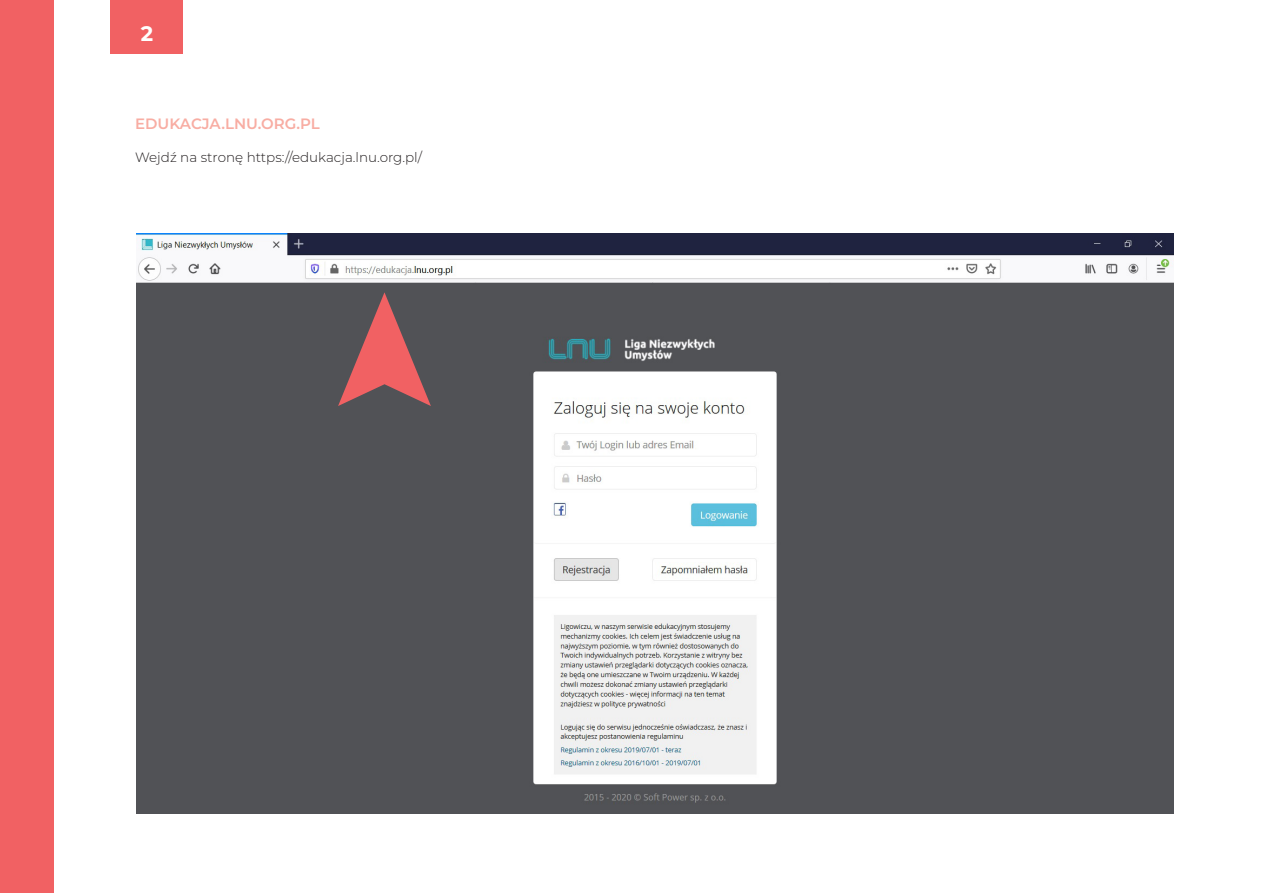
<style>
.page{position:relative;width:1263px;height:893px;background:#fff}
.page>*{position:absolute;margin:0;border:0;box-sizing:border-box;transform-origin:0 0}
.t1{font:700 21px "Montserrat";color:#fff}
.Paragraph_Text{font:600 15px "Montserrat";color:#f8ada3}
.Paragraph_Text-2{font:300 13.5px "Montserrat";color:#231f20}
</style>
<div class="page">
<img style="left:136px;top:234px;width:1037px;height:580px">
<svg style="left:338px;top:292px;width:93px;height:114px"></svg>
<div style="left:0;top:0;width:54px;height:893px;background:#f16163"></div>
<div style="left:111px;top:0;width:72px;height:54px;background:#f16163"></div>
<h1 class="t1" style="left:141px;top:18px;width:14px">2</h1>
<p class="Paragraph_Text" style="left:135px;top:113px;width:186px">EDUKACJA.LNU.ORG.PL</p>
<p class="Paragraph_Text-2" style="left:135px;top:148px;width:288px">Wejdź na stronę https://edukacja.lnu.org.pl/</p>
</div>
